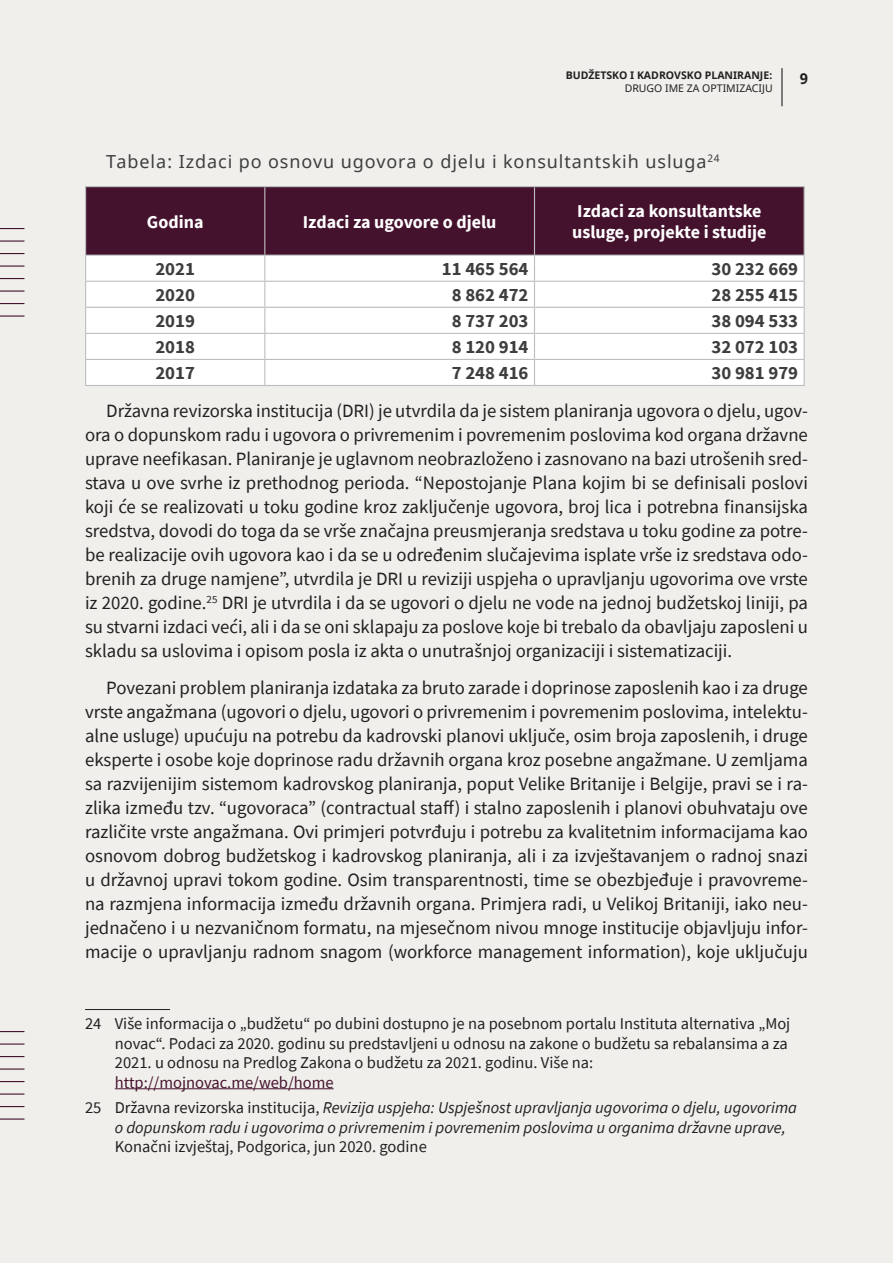
<style>
.page{position:relative;width:893px;height:1263px;background:#f0efeb}
.page>*{position:absolute;margin:0;border:0;box-sizing:border-box;transform-origin:0 0}
.t1{font:18.75px/24px "Source Sans Pro";color:#231f20;text-align:justify}
.t2{font:700 18.75px "Source Sans Pro";color:#3e3e3f}
.t3{font:700 18px/21px "Source Sans Pro";color:#fff}
.t4{font:18px "Noto Sans";letter-spacing:.05em;color:#3e3e3f}
.t5{font:16.5px/19.5px "Source Sans Pro";color:#231f20}
.t6{font:italic 16.5px/25.8px "Source Sans Pro";color:#231f20}
.t7{font:700 15px "Noto Sans";color:#231f20}
.t8{font:700 10.5px "Noto Sans";color:#231f20}
.t9{font:10.5px "Noto Sans";color:#231f20}
.s1{font-style:normal;color:#45122e}
.s2{font-style:normal}
</style>
<div class="page">
<hr style="left:781px;top:68px;width:1px;height:38px;background:#231f20">
<svg style="left:0;top:228px;width:24px;height:1px"></svg>
<svg style="left:0;top:278px;width:24px;height:1px"></svg>
<svg style="left:0;top:253px;width:24px;height:1px"></svg>
<svg style="left:0;top:303px;width:24px;height:1px"></svg>
<hr style="left:0;top:240px;width:24px;height:2px;background:#45122e">
<hr style="left:0;top:290px;width:24px;height:2px;background:#45122e">
<hr style="left:0;top:265px;width:24px;height:2px;background:#45122e">
<hr style="left:0;top:315px;width:24px;height:2px;background:#45122e">
<svg style="left:0;top:1031px;width:24px;height:1px"></svg>
<svg style="left:0;top:1081px;width:24px;height:1px"></svg>
<svg style="left:0;top:1056px;width:24px;height:1px"></svg>
<svg style="left:0;top:1106px;width:24px;height:1px"></svg>
<hr style="left:0;top:1043px;width:24px;height:2px;background:#45122e">
<hr style="left:0;top:1093px;width:24px;height:2px;background:#45122e">
<hr style="left:0;top:1068px;width:24px;height:2px;background:#45122e">
<svg style="left:0;top:1118px;width:24px;height:1px"></svg>
<div style="left:86px;top:187px;width:718px;height:68px;background:#45122e"></div>
<div style="left:86px;top:256px;width:718px;height:129px;background:#fff"></div>
<hr style="left:85px;top:186px;width:180px;height:1px;background:#bcbdc0">
<hr style="left:85px;top:187px;width:1px;height:68px;background:#bcbdc0">
<hr style="left:265px;top:186px;width:269px;height:1px;background:#bcbdc0">
<hr style="left:264px;top:187px;width:1px;height:68px;background:#bcbdc0">
<hr style="left:534px;top:186px;width:271px;height:1px;background:#bcbdc0">
<hr style="left:534px;top:187px;width:1px;height:68px;background:#bcbdc0">
<hr style="left:804px;top:187px;width:1px;height:68px;background:#bcbdc0">
<hr style="left:85px;top:255px;width:180px;height:1px;background:#bcbdc0">
<hr style="left:265px;top:255px;width:269px;height:1px;background:#bcbdc0">
<hr style="left:534px;top:255px;width:271px;height:1px;background:#bcbdc0">
<hr style="left:85px;top:281px;width:180px;height:1px;background:#bcbdc0">
<hr style="left:265px;top:281px;width:269px;height:1px;background:#bcbdc0">
<hr style="left:534px;top:281px;width:271px;height:1px;background:#bcbdc0">
<hr style="left:85px;top:307px;width:180px;height:1px;background:#bcbdc0">
<hr style="left:265px;top:307px;width:269px;height:1px;background:#bcbdc0">
<hr style="left:534px;top:307px;width:271px;height:1px;background:#bcbdc0">
<hr style="left:85px;top:333px;width:180px;height:1px;background:#bcbdc0">
<hr style="left:265px;top:333px;width:269px;height:1px;background:#bcbdc0">
<hr style="left:534px;top:333px;width:271px;height:1px;background:#bcbdc0">
<hr style="left:85px;top:359px;width:180px;height:1px;background:#bcbdc0">
<svg style="left:85px;top:256px;width:1px;height:129px"></svg>
<hr style="left:265px;top:359px;width:269px;height:1px;background:#bcbdc0">
<svg style="left:264px;top:256px;width:1px;height:129px"></svg>
<hr style="left:534px;top:359px;width:271px;height:1px;background:#bcbdc0">
<svg style="left:534px;top:256px;width:1px;height:129px"></svg>
<svg style="left:804px;top:256px;width:1px;height:129px"></svg>
<hr style="left:85px;top:385px;width:180px;height:1px;background:#bcbdc0">
<hr style="left:265px;top:385px;width:269px;height:1px;background:#bcbdc0">
<hr style="left:534px;top:385px;width:271px;height:1px;background:#bcbdc0">
<hr style="left:85px;top:1009px;width:85px;height:1px;background:#231f20">
<hr style="left:115px;top:1088px;width:219px;height:1px;background:#45122e">
<p class="t8" style="left:566px;top:68px;width:208px">BUDŽETSKO I KADROVSKO PLANIRANJE:</p>
<p class="t9" style="left:625px;top:81px;width:149px">DRUGO IME ZA OPTIMIZACIJU</p>
<p class="t4" style="left:106px;top:149px;width:615px">Tabela: Izdaci po osnovu ugovora o djelu i konsultantskih usluga<sup>24</sup></p>
<p class="t7" style="left:800px;top:68px;width:10px">9</p>
<p class="t3" style="left:147px;top:211px;width:58px">Godina</p>
<p class="t3" style="left:303px;top:211px;width:195px">Izdaci za ugovore o djelu</p>
<p class="t3" style="left:572px;top:200px;width:196px">Izdaci za konsultantske usluge, projekte i studije</p>
<p class="t2" style="left:155px;top:256px;width:41px">2021</p>
<p class="t2" style="left:442px;top:256px;width:88px">11 465 564</p>
<p class="t2" style="left:711px;top:256px;width:88px">30 232 669</p>
<p class="t2" style="left:155px;top:282px;width:41px">2020</p>
<p class="t2" style="left:452px;top:282px;width:78px">8 862 472</p>
<p class="t2" style="left:711px;top:282px;width:88px">28 255 415</p>
<p class="t2" style="left:155px;top:308px;width:41px">2019</p>
<p class="t2" style="left:452px;top:308px;width:78px">8 737 203</p>
<p class="t2" style="left:711px;top:308px;width:88px">38 094 533</p>
<p class="t2" style="left:155px;top:334px;width:41px">2018</p>
<p class="t2" style="left:452px;top:334px;width:78px">8 120 914</p>
<p class="t2" style="left:711px;top:334px;width:88px">32 072 103</p>
<p class="t2" style="left:155px;top:361px;width:41px">2017</p>
<p class="t2" style="left:452px;top:361px;width:78px">7 248 416</p>
<p class="t2" style="left:711px;top:361px;width:88px">30 981 979</p>
<p class="t1" style="left:85px;top:398px;width:724px;text-indent:21px">Državna revizorska institucija (DRI) je utvrdila da je sistem planiranja ugovora o djelu, ugov&shy;ora o dopunskom radu i ugovora o privremenim i povremenim poslovima kod organa državne uprave neefikasan. Planiranje je uglavnom neobrazloženo i zasnovano na bazi utrošenih sred&shy;stava u ove svrhe iz prethodnog perioda. “Nepostojanje Plana kojim bi se definisali poslovi koji će se realizovati u toku godine kroz zaključenje ugovora, broj lica i potrebna finansijska sredstva, dovodi do toga da se vrše značajna preusmjeranja sredstava u toku godine za potre&shy;be realizacije ovih ugovora kao i da se u određenim slučajevima isplate vrše iz sredstava odo&shy;brenih za druge namjene”, utvrdila je DRI u reviziji uspjeha o upravljanju ugovorima ove vrste iz 2020. godine.<sup>25</sup> DRI je utvrdila i da se ugovori o djelu ne vode na jednoj budžetskoj liniji, pa su stvarni izdaci veći, ali i da se oni sklapaju za poslove koje bi trebalo da obavljaju zaposleni u skladu sa uslovima i opisom posla iz akta o unutrašnjoj organizaciji i sistematizaciji.</p>
<p class="t1" style="left:85px;top:675px;width:724px;text-indent:21px">Povezani problem planiranja izdataka za bruto zarade i doprinose zaposlenih kao i za druge vrste angažmana (ugovori o djelu, ugovori o privremenim i povremenim poslovima, intelektu&shy;alne usluge) upućuju na potrebu da kadrovski planovi uključe, osim broja zaposlenih, i druge eksperte i osobe koje doprinose radu državnih organa kroz posebne angažmane. U zemljama sa razvijenijim sistemom kadrovskog planiranja, poput Velike Britanije i Belgije, pravi se i ra&shy;zlika između tzv. “ugovoraca” (contractual staff) i stalno zaposlenih i planovi obuhvataju ove različite vrste angažmana. Ovi primjeri potvrđuju i potrebu za kvalitetnim informacijama kao osnovom dobrog budžetskog i kadrovskog planiranja, ali i za izvještavanjem o radnoj snazi u državnoj upravi tokom godine. Osim transparentnosti, time se obezbjeđuje i pravovreme&shy;na razmjena informacija između državnih organa. Primjera radi, u Velikoj Britaniji, iako neu&shy;jednačeno i u nezvaničnom formatu, na mjesečnom nivou mnoge institucije objavljuju infor&shy;macije o upravljanju radnom snagom (workforce management information), koje uključuju</p>
<p class="t5" style="left:115px;top:1014px;width:677px;text-indent:-30px">24 Više informacija o „budžetu“ po dubini dostupno je na posebnom portalu Instituta alternativa „Moj novac“. Podaci za 2020. godinu su predstavljeni u odnosu na zakone o budžetu sa rebalansima a za<br>2021. u odnosu na Predlog Zakona o budžetu za 2021. godinu. Više na:</p>
<p class="t6" style="left:85px;top:1069px;width:714px;text-indent:30px"><span class="s1">http://mojnovac.me/web/home<br></span><span class="s2">25 Državna revizorska institucija,</span> Revizija uspjeha: Uspješnost upravljanja ugovorima o djelu, ugovorima</p>
<p class="t6" style="left:115px;top:1114px;width:672px">o dopunskom radu i ugovorima o privremenim i povremenim poslovima u organima državne uprave,</p>
<p class="t5" style="left:115px;top:1137px;width:314px">Konačni izvještaj, Podgorica, jun 2020. godine</p>
</div>
